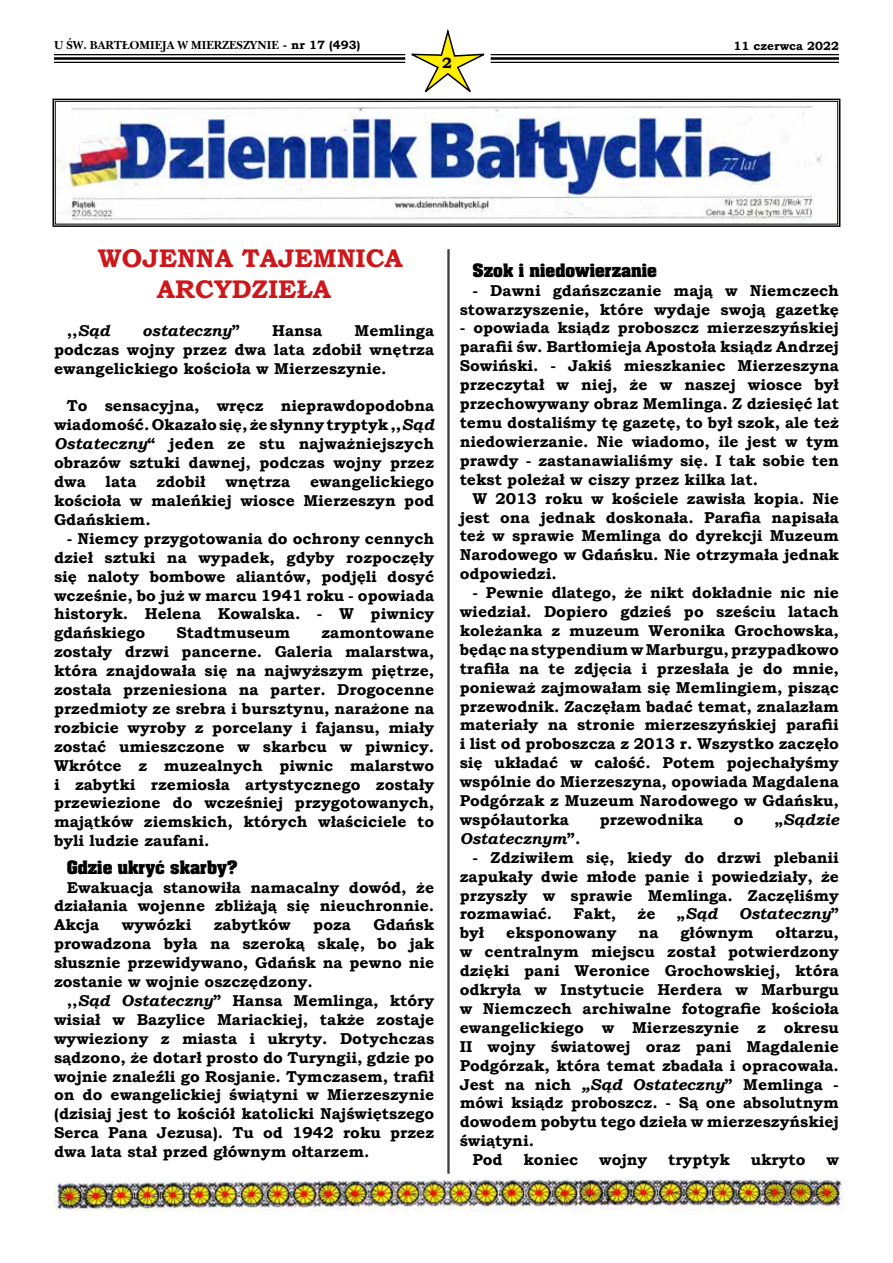
<style>
.page{position:relative;width:893px;height:1263px;background:#fff}
.page>*{position:absolute;margin:0;border:0;box-sizing:border-box;transform-origin:0 0}
.t1{font:700 25.5px/30.6px "Bookman Old Style";color:#cd171a;text-align:center}
.t2{font:700 15.75px/18.9px "Bookman Old Style";color:#000;text-align:justify}
.t3{font:italic 700 15.75px "Bookman Old Style";color:#000}
.t4{font:700 15.75px "Aardvark";color:#000}
.t5{font:700 15px "Bookman Old Style";color:#000}
.t6{font:700 12px "Nebraska";color:#000}
.t7{font:700 12px "Bookman Old Style";color:#000}
.s1{font-family:"Bookman Old Style"}
.s2{font-style:normal}
.s3{font-style:italic}
</style>
<div class="page">
<hr style="left:54px;top:54px;width:351px;height:1px;background:#000">
<hr style="left:54px;top:57px;width:351px;height:3px;background:#000">
<hr style="left:54px;top:62px;width:351px;height:1px;background:#000">
<hr style="left:491px;top:54px;width:348px;height:1px;background:#000">
<hr style="left:491px;top:57px;width:348px;height:3px;background:#000">
<hr style="left:491px;top:62px;width:348px;height:1px;background:#000">
<svg style="left:405px;top:28px;width:86px;height:64px"></svg>
<img style="left:54px;top:1177px;width:790px;height:33px">
<svg style="left:52px;top:98px;width:789px;height:129px"></svg>
<div style="left:55px;top:101px;width:783px;height:123px;border:1px solid #000"></div>
<hr style="left:449px;top:249px;width:1px;height:925px;background:#000">
<hr style="left:448px;top:249px;width:1px;height:925px;background:#000">
<p class="t6" style="left:54px;top:38px;width:308px">U ŒW. BART£OMIEJA W MIERZESZYNIE <span class="s1">- nr 17 (493)</span></p>
<p class="t7" style="left:734px;top:38px;width:107px">11 czerwca 2022</p>
<p class="t5" style="left:442px;top:52px;width:11px">2</p>
<h1 class="t1" style="left:98px;top:243px;width:306px">WOJENNA TAJEMNICA<br>ARCYDZIEŁA</h1>
<p class="t3" style="left:67px;top:319px;width:45px"><span class="s2">,,</span>Sąd</p>
<p class="t3" style="left:142px;top:319px;width:99px">ostateczny<span class="s2">”</span></p>
<p class="t2" style="left:272px;top:321px;width:52px">Hansa</p>
<p class="t2" style="left:54px;top:321px;width:382px;text-indent:300px">Memlinga podczas wojny przez dwa lata zdobił wnętrza ewangelickiego kościoła w Mierzeszynie.</p>
<p class="t2" style="left:54px;top:396px;width:382px;text-indent:13px">To sensacyjna, wręcz nieprawdopodobna wiadomość. Okazało się, że słynny tryptyk ,,<span class="s3">Sąd Ostateczny</span>“ jeden ze stu najważniejszych obrazów sztuki dawnej, podczas wojny przez dwa</p>
<p class="t2" style="left:54px;top:472px;width:382px;text-indent:256px">ewangelickiego kościoła w maleńkiej wiosce Mierzeszyn pod Gdańskiem.</p>
<p class="t2" style="left:54px;top:529px;width:382px;text-indent:13px">- Niemcy przygotowania do ochrony cennych dzieł sztuki na wypadek, gdyby rozpoczęły się naloty bombowe aliantów, podjęli dosyć wcześnie, bo już w marcu 1941 roku - opowiada historyk. Helena Kowalska. - W piwnicy gdańskiego</p>
<p class="t2" style="left:106px;top:472px;width:32px">lata</p>
<p class="t2" style="left:156px;top:472px;width:51px">zdobił</p>
<p class="t2" style="left:225px;top:472px;width:66px">wnętrza</p>
<p class="t2" style="left:177px;top:623px;width:115px">Stadtmuseum</p>
<p class="t2" style="left:54px;top:623px;width:382px;text-indent:267px">zamontowane zostały drzwi pancerne. Galeria malarstwa, która znajdowała się na najwyższym piętrze, została przeniesiona na parter. Drogocenne przedmioty ze srebra i bursztynu, narażone na rozbicie wyroby z porcelany i fajansu, miały zostać umieszczone w skarbcu w piwnicy.<br>Wkrótce z muzealnych piwnic malarstwo i zabytki rzemiosła artystycznego zostały przewiezione do wcześniej przygotowanych, majątków ziemskich, których właściciele to byli ludzie zaufani.</p>
<p class="t4" style="left:67px;top:856px;width:173px">Gdzie ukryć skarby?</p>
<p class="t2" style="left:54px;top:877px;width:382px;text-indent:13px">Ewakuacja stanowiła namacalny dowód, że działania wojenne zbliżają się nieuchronnie.<br>Akcja</p>
<p class="t2" style="left:54px;top:915px;width:382px;text-indent:319px">Gdańsk prowadzona była na szeroką skalę, bo jak słusznie przewidywano, Gdańsk na pewno nie zostanie w wojnie oszczędzony.</p>
<p class="t2" style="left:54px;top:991px;width:382px;text-indent:13px">,,<span class="s3">Sąd Ostateczny</span>” Hansa Memlinga, który wisiał w Bazylice Mariackiej, także zostaje wywieziony z miasta i ukryty. Dotychczas sądzono, że dotarł prosto do Turyngii, gdzie po wojnie znaleźli go Rosjanie. Tymczasem, trafił on do ewangelickiej świątyni w Mierzeszynie (dzisiaj jest to kościół katolicki Najświętszego Serca Pana Jezusa). Tu od 1942 roku przez dwa lata stał przed głównym ołtarzem.</p>
<p class="t2" style="left:122px;top:915px;width:71px">wywózki</p>
<p class="t2" style="left:214px;top:915px;width:79px">zabytków</p>
<p class="t2" style="left:313px;top:915px;width:39px">poza</p>
<p class="t4" style="left:472px;top:259px;width:186px">Szok i niedowierzanie</p>
<p class="t2" style="left:460px;top:281px;width:381px;text-align:right">- Dawni gdańszczanie mają w Niemczech stowarzyszenie, które wydaje swoją gazetkę</p>
<p class="t2" style="left:460px;top:318px;width:381px">- opowiada ksiądz proboszcz mierzeszyńskiej parafii św. Bartłomieja Apostoła ksiądz Andrzej Sowiński. - Jakiś mieszkaniec Mierzeszyna przeczytał w niej, że w naszej wiosce był przechowywany obraz Memlinga. Z dziesięć lat temu dostaliśmy tę gazetę, to był szok, ale też niedowierzanie. Nie wiadomo, ile jest w tym prawdy - zastanawialiśmy się. I tak sobie ten tekst poleżał w ciszy przez kilka lat.</p>
<p class="t2" style="left:460px;top:489px;width:381px;text-indent:13px">W 2013 roku w kościele zawisła kopia. Nie jest ona jednak doskonała. Parafia napisała też w sprawie Memlinga do dyrekcji Muzeum Narodowego w Gdańsku. Nie otrzymała jednak odpowiedzi.</p>
<p class="t2" style="left:460px;top:583px;width:381px;text-indent:13px">- Pewnie dlatego, że nikt dokładnie nic nie wiedział. Dopiero gdzieś po sześciu latach koleżanka z muzeum Weronika Grochowska, będąc na stypendium wMarburgu, przypadkowo trafiła na te zdjęcia i przesłała je do mnie, ponieważ zajmowałam się Memlingiem, pisząc przewodnik. Zaczęłam badać temat, znalazłam materiały na stronie mierzeszyńskiej parafii i list od proboszcza z 2013 r. Wszystko zaczęło się układać w całość. Potem pojechałyśmy wspólnie do Mierzeszyna, opowiada Magdalena Podgórzak z Muzeum Narodowego w Gdańsku, współautorka</p>
<p class="t2" style="left:600px;top:810px;width:105px">przewodnika</p>
<p class="t2" style="left:734px;top:810px;width:11px">o</p>
<p class="t3" style="left:774px;top:808px;width:66px"><span class="s2">„</span>Sądzie</p>
<p class="t3" style="left:460px;top:827px;width:122px">Ostatecznym<span class="s2">”.</span></p>
<p class="t2" style="left:460px;top:848px;width:381px;text-indent:13px">- Zdziwiłem się, kiedy do drzwi plebanii zapukały dwie młode panie i powiedziały, że przyszły w sprawie Memlinga. Zaczęliśmy rozmawiać.</p>
<p class="t2" style="left:573px;top:904px;width:44px">Fakt,</p>
<p class="t2" style="left:637px;top:904px;width:19px">że</p>
<p class="t3" style="left:677px;top:902px;width:42px"><span class="s2">„</span>Sąd</p>
<p class="t3" style="left:739px;top:902px;width:102px">Ostateczny<span class="s2">”</span></p>
<p class="t2" style="left:460px;top:923px;width:26px">był</p>
<p class="t2" style="left:506px;top:923px;width:112px">eksponowany</p>
<p class="t2" style="left:639px;top:923px;width:21px">na</p>
<p class="t2" style="left:680px;top:923px;width:75px">głównym</p>
<p class="t2" style="left:776px;top:923px;width:65px">ołtarzu,</p>
<p class="t2" style="left:460px;top:942px;width:381px">w centralnym miejscu został potwierdzony</p>
<p class="t2" style="left:460px;top:961px;width:381px">dzięki pani Weronice Grochowskiej, która</p>
<p class="t2" style="left:460px;top:980px;width:381px">odkryła w Instytucie Herdera w Marburgu</p>
<p class="t2" style="left:460px;top:999px;width:381px">w Niemczech archiwalne fotografie kościoła</p>
<p class="t2" style="left:460px;top:1018px;width:381px">ewangelickiego w Mierzeszynie z okresu</p>
<p class="t2" style="left:460px;top:1037px;width:381px">II wojny światowej oraz pani Magdalenie</p>
<p class="t2" style="left:460px;top:1056px;width:381px">Podgórzak, która temat zbadała i opracowała.</p>
<p class="t2" style="left:460px;top:1074px;width:381px">Jest na nich <span class="s3">„Sąd Ostateczny</span>” Memlinga -</p>
<p class="t2" style="left:460px;top:1093px;width:381px">mówi ksiądz proboszcz. - Są one absolutnym</p>
<p class="t2" style="left:460px;top:1112px;width:381px">dowodem pobytu tego dzieła w mierzeszyńskiej</p>
<p class="t2" style="left:460px;top:1131px;width:76px">świątyni.</p>
<p class="t2" style="left:472px;top:1150px;width:32px">Pod</p>
<p class="t2" style="left:523px;top:1150px;width:56px">koniec</p>
<p class="t2" style="left:599px;top:1150px;width:50px">wojny</p>
<p class="t2" style="left:668px;top:1150px;width:63px">tryptyk</p>
<p class="t2" style="left:751px;top:1150px;width:56px">ukryto</p>
<p class="t2" style="left:826px;top:1150px;width:14px">w</p>
</div>
